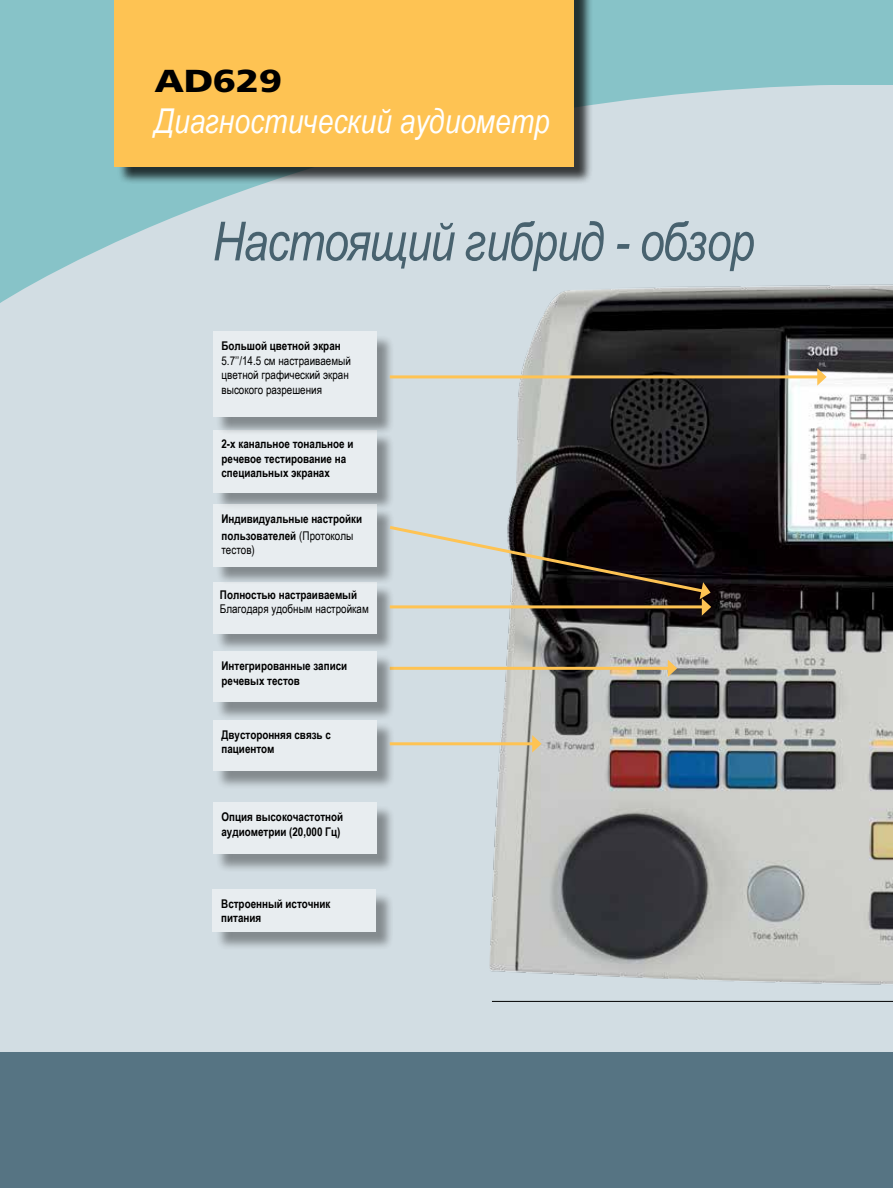
<style>
.page{position:relative;width:893px;height:1188px;background:#fff}
.page>*{position:absolute;margin:0;border:0;box-sizing:border-box;transform-origin:0 0}
.t1{font:italic 54px "Arial Narrow";letter-spacing:-.02em;color:#48626f}
.t2{font:italic 34.2px "Arial Narrow";color:#fff}
.t3{font:900 31.8px "Frutiger LT";letter-spacing:-.01em;color:#000;scale:1.2 1}
.t4{font:700 12px/14.4px "Arial Narrow";color:#000}
.t5{font:12px/14.4px "Arial Narrow";color:#000}
.s1{font-weight:400}
</style>
<div class="page">
<div style="left:0;top:85px;width:893px;height:1103px;background:#d2dde3"></div>
<svg style="left:0;top:0;width:893px;height:303px"></svg>
<div style="left:0;top:1052px;width:893px;height:136px;background:#567483"></div>
<hr style="left:0;top:66px;width:1px;height:237px;background:#87c3c8">
<div style="left:215px;top:432px;width:180px;height:79px;background:#000;opacity:.75"></div>
<div style="left:213px;top:430px;width:163px;height:62px;background:#e8edf0"></div>
<div style="left:215px;top:891px;width:180px;height:59px;background:#000;opacity:.75"></div>
<div style="left:212px;top:889px;width:164px;height:43px;background:#e8edf0"></div>
<div style="left:215px;top:805px;width:180px;height:68px;background:#000;opacity:.75"></div>
<div style="left:213px;top:803px;width:163px;height:51px;background:#e8edf0"></div>
<div style="left:215px;top:722px;width:180px;height:67px;background:#000;opacity:.75"></div>
<div style="left:213px;top:720px;width:163px;height:51px;background:#e8edf0"></div>
<div style="left:215px;top:584px;width:180px;height:68px;background:#000;opacity:.75"></div>
<div style="left:213px;top:582px;width:163px;height:51px;background:#e8edf0"></div>
<div style="left:215px;top:507px;width:180px;height:79px;background:#000;opacity:.75"></div>
<div style="left:213px;top:505px;width:163px;height:62px;background:#e8edf0"></div>
<div style="left:215px;top:334px;width:180px;height:101px;background:#000;opacity:.75"></div>
<div style="left:213px;top:332px;width:163px;height:85px;background:#e8edf0"></div>
<div style="left:117px;top:0;width:476px;height:185px;background:#000;opacity:.75"></div>
<div style="left:115px;top:0;width:459px;height:166px;background:#fec353"></div>
<img style="left:420px;top:221px;width:473px;height:780px">
<hr style="left:390px;top:375px;width:430px;height:3px;background:#fec353">
<svg style="left:817px;top:368px;width:10px;height:18px"></svg>
<svg style="left:387px;top:524px;width:324px;height:92px"></svg>
<hr style="left:390px;top:742px;width:145px;height:3px;background:#fec353">
<svg style="left:532px;top:735px;width:10px;height:18px"></svg>
<hr style="left:390px;top:667px;width:280px;height:3px;background:#fec353">
<svg style="left:668px;top:660px;width:9px;height:17px"></svg>
<div style="left:215px;top:654px;width:180px;height:67px;background:#000;opacity:.75"></div>
<div style="left:213px;top:652px;width:163px;height:50px;background:#e8edf0"></div>
<hr style="left:492px;top:1001px;width:401px;height:1px;background:#000">
<h3 class="t3" style="left:154px;top:62px;width:108px">AD629</h3>
<h2 class="t2" style="left:154px;top:97px;width:397px">Диагностический аудиометр</h2>
<h1 class="t1" style="left:213px;top:204px;width:544px">Настоящий гибрид - обзор</h1>
<p class="t4" style="left:221px;top:338px;width:121px">Большой цветной экран</p>
<p class="t5" style="left:221px;top:353px;width:131px">5.7’’/14.5 см настраиваемый цветной графический экран высокого разрешения</p>
<p class="t4" style="left:222px;top:436px;width:133px">2-х канальное тональное и речевое тестирование на специальных экранах</p>
<p class="t4" style="left:221px;top:510px;width:142px;line-height:16.2px">Индивидуальные настройки пользователей <span class="s1">(Протоколы</span></p>
<p class="t5" style="left:221px;top:542px;width:35px">тестов)</p>
<p class="t4" style="left:220px;top:587px;width:139px">Полностью настраиваемый</p>
<p class="t5" style="left:220px;top:601px;width:150px">Благодаря удобным настройкам</p>
<p class="t4" style="left:222px;top:658px;width:127px">Интегрированные записи речевых тестов</p>
<p class="t4" style="left:222px;top:727px;width:111px">Двусторонняя связь с пациентом</p>
<p class="t4" style="left:222px;top:809px;width:123px">Опция высокочастотной аудиометрии (20,000 Гц)</p>
<p class="t4" style="left:221px;top:896px;width:111px">Встроенный источник питания</p>
</div>
